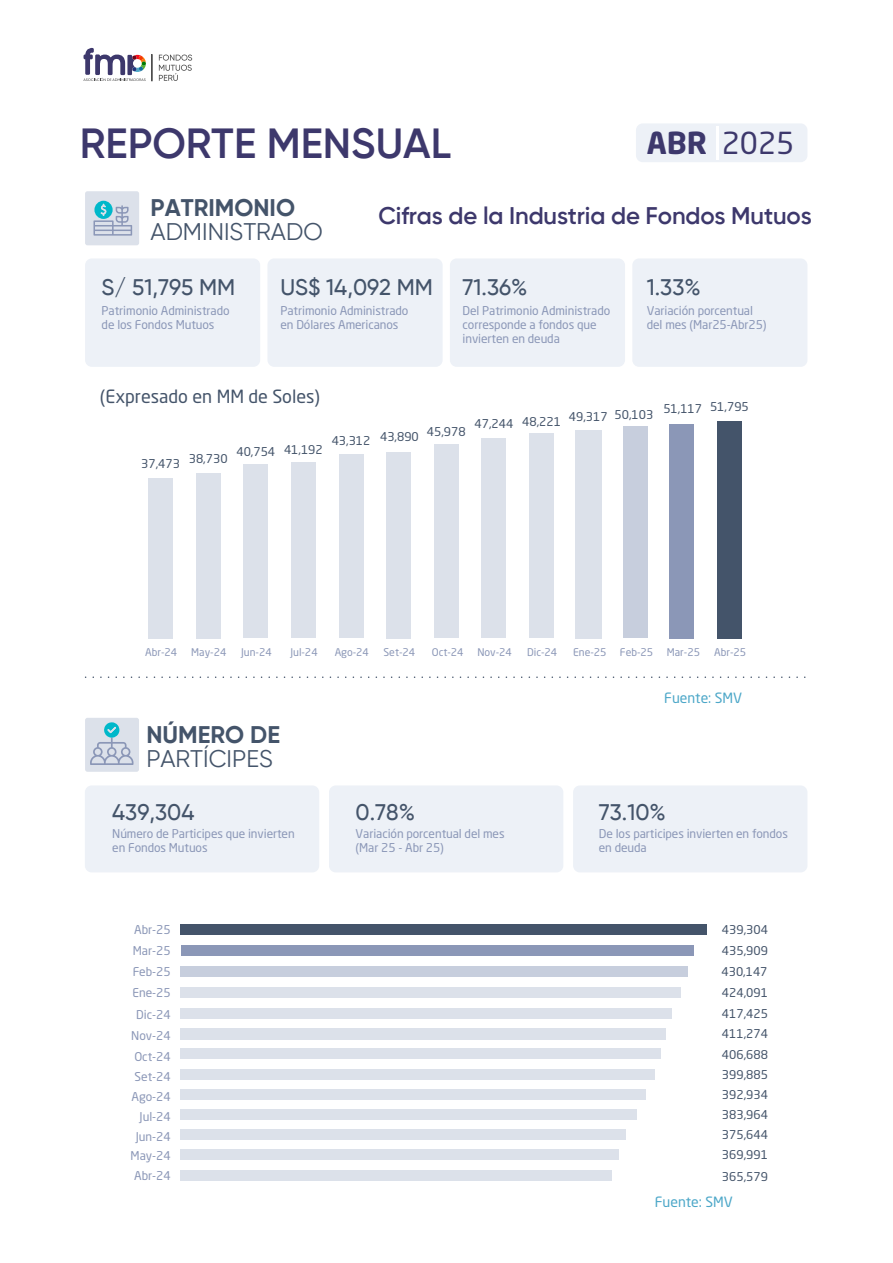
<style>
.page{position:relative;width:893px;height:1263px;background:#fff}
.page>*{position:absolute;margin:0;border:0;box-sizing:border-box;transform-origin:0 0}
.t1{font:600 42px "Gilroy";color:#3d386c}
.t2{font:30px "Neo Sans Std";color:#3d386c}
.t3{font:600 24px "Gilroy";letter-spacing:-.01em;color:#3d386c}
.t4{font:24px "Gilroy";color:#44546a}
.t5{font:700 24px "Gilroy";color:#44546a}
.t6{font:500 22.5px "Gilroy";color:#44546a}
.t7{font:18px "Neo Sans Std";color:#44546a}
.t8{font:13.95px "Neo Sans Std";color:#4ca7c8}
.t9{font:12px/14.4px "Neo Sans Std";letter-spacing:-.01em;color:#8b97b7}
.t10{font:12px "Neo Sans Std";color:#44546a}
.t11{font:12px "Neo Sans";color:#8b97b7}
.t12{font:10.5px "Neo Sans Std";color:#8b97b7}
.s1{font-weight:700}
</style>
<div class="page">
<div style="left:85px;top:258px;width:175px;height:109px;background:#edf1f7;border-radius:7px"></div>
<div style="left:636px;top:123px;width:171px;height:39px;background:#edf1f7;border-radius:7px"></div>
<div style="left:267px;top:258px;width:176px;height:109px;background:#edf1f7;border-radius:7px"></div>
<div style="left:450px;top:258px;width:175px;height:109px;background:#edf1f7;border-radius:7px"></div>
<div style="left:632px;top:258px;width:175px;height:109px;background:#edf1f7;border-radius:7px"></div>
<div style="left:85px;top:785px;width:234px;height:87px;background:#edf1f7;border-radius:7px"></div>
<div style="left:329px;top:785px;width:234px;height:87px;background:#edf1f7;border-radius:7px"></div>
<div style="left:573px;top:785px;width:234px;height:87px;background:#edf1f7;border-radius:7px"></div>
<svg style="left:86px;top:676px;width:720px;height:2px"></svg>
<div style="left:180px;top:1109px;width:457px;height:11px;background:#dce1ea"></div>
<div style="left:180px;top:1089px;width:466px;height:11px;background:#dce1ea"></div>
<div style="left:180px;top:1048px;width:481px;height:11px;background:#dce1ea"></div>
<div style="left:180px;top:1008px;width:492px;height:11px;background:#dce1ea"></div>
<div style="left:180px;top:987px;width:501px;height:11px;background:#dce1ea"></div>
<div style="left:182px;top:945px;width:512px;height:11px;background:#8b97b7"></div>
<div style="left:180px;top:1069px;width:475px;height:10px;background:#dce1ea"></div>
<div style="left:180px;top:1129px;width:446px;height:11px;background:#dce1ea"></div>
<div style="left:180px;top:1149px;width:439px;height:11px;background:#dce1ea"></div>
<div style="left:180px;top:1170px;width:431px;height:10px;background:#dce1ea"></div>
<div style="left:180px;top:966px;width:508px;height:11px;background:#c7cedd"></div>
<div style="left:180px;top:924px;width:527px;height:11px;background:#44546a"></div>
<div style="left:180px;top:1028px;width:486px;height:11px;background:#dce1ea"></div>
<div style="left:339px;top:454px;width:24px;height:184px;background:#dce1ea"></div>
<div style="left:148px;top:478px;width:25px;height:160px;background:#dce1ea"></div>
<div style="left:244px;top:464px;width:24px;height:174px;background:#dce1ea"></div>
<div style="left:575px;top:430px;width:26px;height:208px;background:#dce1ea"></div>
<div style="left:670px;top:424px;width:24px;height:214px;background:#8b97b7"></div>
<div style="left:196px;top:473px;width:24px;height:165px;background:#dce1ea"></div>
<div style="left:291px;top:463px;width:25px;height:175px;background:#dce1ea"></div>
<div style="left:434px;top:445px;width:24px;height:193px;background:#dce1ea"></div>
<div style="left:482px;top:438px;width:24px;height:200px;background:#dce1ea"></div>
<div style="left:529px;top:433px;width:25px;height:205px;background:#dce1ea"></div>
<div style="left:623px;top:427px;width:24px;height:211px;background:#c7cedd"></div>
<div style="left:386px;top:452px;width:25px;height:186px;background:#dce1ea"></div>
<div style="left:717px;top:421px;width:25px;height:217px;background:#44546a"></div>
<div style="left:85px;top:718px;width:54px;height:54px;background:#dce1ea;border-radius:2px"></div>
<div style="left:85px;top:191px;width:54px;height:54px;background:#dce1ea;border-radius:2px"></div>
<svg style="left:93px;top:201px;width:39px;height:35px"></svg>
<svg style="left:90px;top:722px;width:44px;height:43px"></svg>
<svg style="left:159px;top:55px;width:33px;height:26px"></svg>
<svg style="left:83px;top:48px;width:70px;height:33px"></svg>
<hr style="left:717px;top:126px;width:2px;height:34px;background:#fff">
<h1 class="t1" style="left:80px;top:117px;width:373px">REPORTE MENSUAL</h1>
<h2 class="t2" style="left:647px;top:124px;width:149px"><span class="s1">ABR</span> 2025</h2>
<h3 class="t5" style="left:151px;top:193px;width:146px">PATRIMONIO</h3>
<h3 class="t4" style="left:151px;top:217px;width:174px">ADMINISTRADO</h3>
<h3 class="t3" style="left:379px;top:200px;width:435px">Cifras de la Industria de Fondos Mutuos</h3>
<h3 class="t6" style="left:102px;top:274px;width:135px">S/ 51,795 MM</h3>
<p class="t9" style="left:102px;top:303px;width:130px">Patrimonio Administrado de los Fondos Mutuos</p>
<h3 class="t6" style="left:280px;top:274px;width:154px">US$ 14,092 MM</h3>
<p class="t9" style="left:280px;top:303px;width:130px">Patrimonio Administrado en Dólares Americanos</p>
<h3 class="t6" style="left:463px;top:274px;width:67px">71.36%</h3>
<p class="t9" style="left:463px;top:303px;width:149px">Del Patrimonio Administrado corresponde a fondos que invierten en deuda</p>
<h3 class="t6" style="left:647px;top:274px;width:55px">1.33%</h3>
<p class="t9" style="left:647px;top:303px;width:121px">Variación porcentual del mes (Mar25-Abr25)</p>
<h3 class="t7" style="left:100px;top:385px;width:222px">(Expresado en MM de Soles)</h3>
<p class="t10" style="left:141px;top:453px;width:88px">37,473 38,730</p>
<p class="t10" style="left:236px;top:443px;width:88px">40,754 41,192</p>
<p class="t10" style="left:332px;top:429px;width:136px">43,312 43,890 45,978</p>
<p class="t10" style="left:475px;top:411px;width:180px">47,244 48,221 49,317 50,103</p>
<p class="t10" style="left:663px;top:401px;width:40px">51,117</p>
<p class="t10" style="left:710px;top:400px;width:40px">51,795</p>
<p class="t12" style="left:145px;top:645px;width:34px">Abr-24</p>
<p class="t12" style="left:191px;top:645px;width:37px">May-24</p>
<p class="t12" style="left:241px;top:645px;width:32px">Jun-24</p>
<p class="t12" style="left:290px;top:645px;width:29px">Jul-24</p>
<p class="t12" style="left:335px;top:645px;width:36px">Ago-24</p>
<p class="t12" style="left:384px;top:645px;width:33px">Set-24</p>
<p class="t12" style="left:432px;top:645px;width:33px">Oct-24</p>
<p class="t12" style="left:477px;top:645px;width:36px">Nov-24</p>
<p class="t12" style="left:527px;top:645px;width:32px">Dic-24</p>
<p class="t12" style="left:573px;top:645px;width:35px">Ene-25</p>
<p class="t12" style="left:620px;top:645px;width:35px">Feb-25</p>
<p class="t12" style="left:667px;top:645px;width:35px">Mar-25</p>
<p class="t12" style="left:714px;top:645px;width:34px">Abr-25</p>
<p class="t8" style="left:664px;top:689px;width:79px">Fuente: SMV</p>
<h3 class="t5" style="left:146px;top:719px;width:135px">NÚMERO DE</h3>
<h3 class="t4" style="left:146px;top:744px;width:128px">PARTÍCIPES</h3>
<h3 class="t6" style="left:112px;top:798px;width:84px">439,304</h3>
<h3 class="t6" style="left:356px;top:798px;width:61px">0.78%</h3>
<h3 class="t6" style="left:599px;top:798px;width:69px">73.10%</h3>
<p class="t9" style="left:112px;top:826px;width:184px">Número de Participes que invierten en Fondos Mutuos</p>
<p class="t9" style="left:356px;top:826px;width:151px">Variación porcentual del mes (Mar 25 - Abr 25)</p>
<p class="t9" style="left:599px;top:826px;width:191px">De los participes invierten en fondos en deuda</p>
<p class="t11" style="left:134px;top:924px;width:38px">Abr-25</p>
<p class="t10" style="left:722px;top:922px;width:48px">439,304</p>
<p class="t11" style="left:133px;top:945px;width:39px">Mar-25</p>
<p class="t10" style="left:722px;top:944px;width:48px">435,909</p>
<p class="t11" style="left:133px;top:966px;width:40px">Feb-25</p>
<p class="t10" style="left:721px;top:964px;width:48px">430,147</p>
<p class="t11" style="left:132px;top:987px;width:40px">Ene-25</p>
<p class="t10" style="left:722px;top:985px;width:48px">424,091</p>
<p class="t11" style="left:136px;top:1009px;width:36px">Dic-24</p>
<p class="t11" style="left:131px;top:1029px;width:41px">Nov-24</p>
<p class="t11" style="left:134px;top:1050px;width:38px">Oct-24</p>
<p class="t10" style="left:722px;top:1006px;width:48px">417,425</p>
<p class="t10" style="left:722px;top:1047px;width:48px">406,688</p>
<p class="t10" style="left:722px;top:1026px;width:48px">411,274</p>
<p class="t11" style="left:135px;top:1070px;width:38px">Set-24</p>
<p class="t10" style="left:722px;top:1068px;width:48px">399,885</p>
<p class="t11" style="left:131px;top:1091px;width:41px">Ago-24</p>
<p class="t10" style="left:722px;top:1087px;width:48px">392,934</p>
<p class="t11" style="left:140px;top:1110px;width:33px">Jul-24</p>
<p class="t10" style="left:722px;top:1107px;width:48px">383,964</p>
<p class="t11" style="left:136px;top:1130px;width:36px">Jun-24</p>
<p class="t10" style="left:722px;top:1127px;width:48px">375,644</p>
<p class="t11" style="left:131px;top:1150px;width:42px">May-24</p>
<p class="t10" style="left:722px;top:1147px;width:48px">369,991</p>
<p class="t11" style="left:134px;top:1170px;width:38px">Abr-24</p>
<p class="t10" style="left:722px;top:1169px;width:48px">365,579</p>
<p class="t8" style="left:655px;top:1193px;width:79px">Fuente: SMV</p>
</div>
